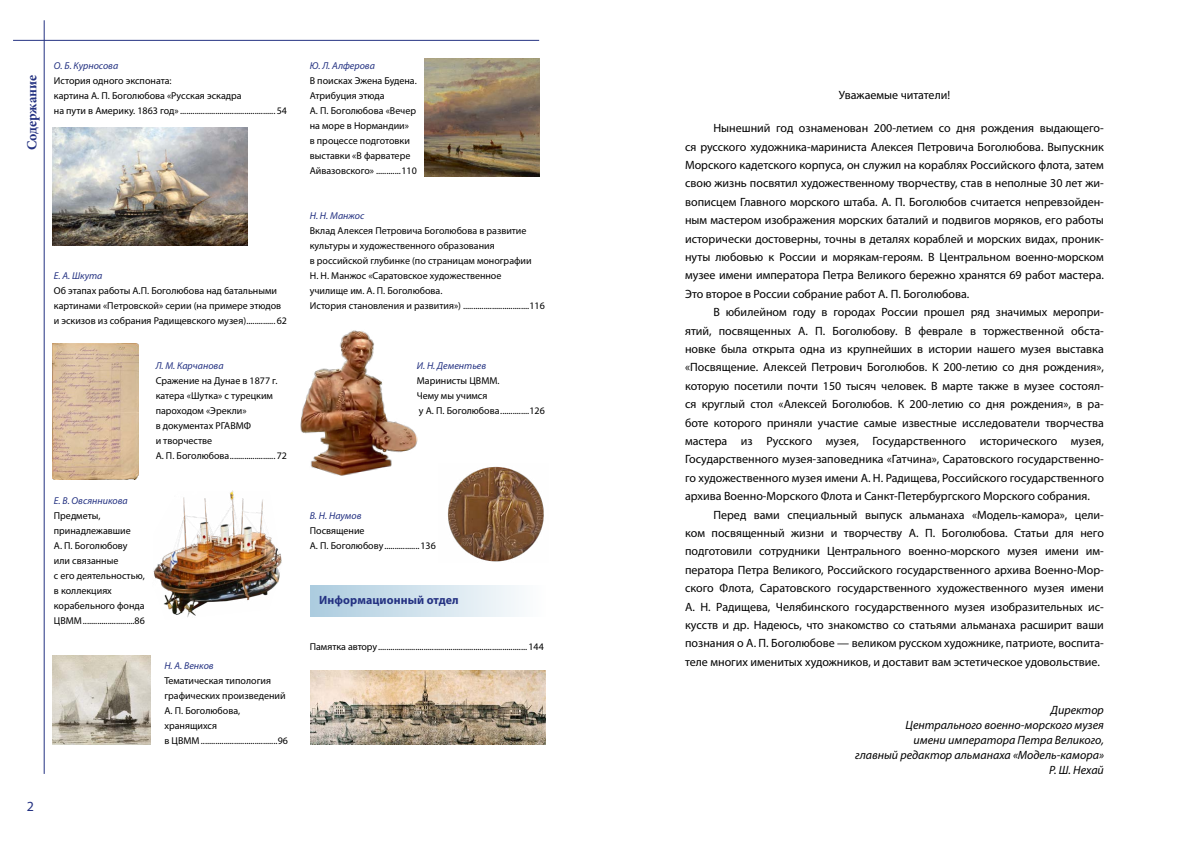
<style>
.page{position:relative;width:1191px;height:842px;background:#fff}
.page>*{position:absolute;margin:0;border:0;box-sizing:border-box;transform-origin:0 0}
.t1{font:700 14px "Minion Pro";letter-spacing:-.005em;color:#243282}
.t2{font:14px "Myriad Pro";color:#243282}
.t3{font:12px/18.4px "Myriad Pro";color:#000;text-align:justify}
.t4{font:italic 12px/15px "Myriad Pro";color:#000;text-align:right}
.t5{font:700 12px "Myriad Pro";letter-spacing:.01em;color:#243282}
.t6{font:10px/15px "Myriad Pro";color:#000}
.t7{font:italic 10px "Myriad Pro";color:#243282}
</style>
<div class="page">
<hr style="left:13px;top:40px;width:526px;height:1px;background:#243282">
<hr style="left:44px;top:20px;width:1px;height:754px;background:#243282">
<img style="left:311px;top:670px;width:235px;height:74px">
<div style="left:310px;top:585px;width:235px;height:31px;background:linear-gradient(to right,#abccdf,#fdfefe)"></div>
<img style="left:52px;top:344px;width:87px;height:135px">
<img style="left:153px;top:490px;width:129px;height:127px">
<img style="left:52px;top:656px;width:98px;height:88px">
<img style="left:424px;top:58px;width:115px;height:118px">
<img style="left:300px;top:330px;width:118px;height:146px">
<img style="left:447px;top:466px;width:97px;height:96px">
<img style="left:53px;top:127px;width:194px;height:118px">
<p class="t1" style="left:22px;top:150px;width:77px;rotate:-90deg">Содержание</p>
<p class="t7" style="left:54px;top:59px;width:66px">О. Б. Курносова</p>
<p class="t6" style="left:54px;top:73px;width:234px">История одного экспоната:<br>картина А. П. Боголюбова «Русская эскадра<br>на пути в Америку. 1863 год» ..............................................54</p>
<p class="t7" style="left:54px;top:269px;width:50px">Е. А. Шкута</p>
<p class="t6" style="left:54px;top:283px;width:234px">Об этапах работы А.П. Боголюбова над батальными картинами «Петровской» серии (на примере этюдов и эскизов из собрания Радищевского музея)..............62</p>
<p class="t7" style="left:156px;top:359px;width:69px">Л. М. Карчанова</p>
<p class="t6" style="left:156px;top:373px;width:133px">Сражение на Дунае в 1877 г. катера «Шутка» с турецким пароходом «Эрекли»<br>в документах РГАВМФ<br>и творчестве<br>А. П. Боголюбова......................72</p>
<p class="t7" style="left:54px;top:494px;width:75px">Е. В. Овсянникова</p>
<p class="t6" style="left:54px;top:508px;width:92px">Предметы, принадлежавшие<br>А. П. Боголюбову или связанные<br>с его деятельностью, в коллекциях корабельного фонда<br>ЦВММ.........................86</p>
<p class="t7" style="left:164px;top:659px;width:51px">Н. А. Венков</p>
<p class="t6" style="left:164px;top:673px;width:125px">Тематическая типология графических произведений<br>А. П. Боголюбова, хранящихся<br>в ЦВММ .....................................96</p>
<p class="t7" style="left:310px;top:59px;width:67px">Ю. Л. Алферова</p>
<p class="t6" style="left:310px;top:73px;width:109px">В поисках Эжена Будена.<br>Атрибуция этюда<br>А. П. Боголюбова «Вечер на море в Нормандии»<br>в процессе подготовки выставки «В фарватере<br>Айвазовского» ............110</p>
<p class="t7" style="left:310px;top:209px;width:56px">Н. Н. Манжос</p>
<p class="t6" style="left:310px;top:223px;width:237px">Вклад Алексея Петровича Боголюбова в развитие культуры и художественного образования<br>в российской глубинке (по страницам монографии<br>Н. Н. Манжос «Саратовское художественное<br>училище им. А. П. Боголюбова.<br>История становления и развития») ................................116</p>
<p class="t7" style="left:417px;top:359px;width:71px">И. Н. Дементьев</p>
<p class="t6" style="left:417px;top:373px;width:130px">Маринисты ЦВММ.<br>Чему мы учимся<br>у А. П. Боголюбова..............126</p>
<p class="t7" style="left:310px;top:509px;width:53px">В. Н. Наумов</p>
<p class="t6" style="left:310px;top:523px;width:127px">Посвящение<br>А. П. Боголюбову.................136</p>
<p class="t5" style="left:319px;top:592px;width:141px">Информационный отдел</p>
<p class="t6" style="left:310px;top:639px;width:235px">Памятка автору........................................................................144</p>
<p class="t2" style="left:27px;top:797px;width:9px">2</p>
<p class="t3" style="left:838px;top:85px;width:113px">Уважаемые читатели!</p>
<p class="t3" style="left:685px;top:119px;width:420px;text-indent:28px">Нынешний год ознаменован 200-летием со дня рождения выдающего&shy;ся русского художника-мариниста Алексея Петровича Боголюбова. Выпускник Морского кадетского корпуса, он служил на кораблях Российского флота, затем свою жизнь посвятил художественному творчеству, став в неполные 30 лет жи&shy;вописцем Главного морского штаба. А. П. Боголюбов считается непревзойден&shy;ным мастером изображения морских баталий и подвигов моряков, его работы исторически достоверны, точны в деталях кораблей и морских видах, проник&shy;нуты любовью к России и морякам-героям. В Центральном военно-морском музее имени императора Петра Великого бережно хранятся 69 работ мастера.<br>Это второе в России собрание работ А. П. Боголюбова.</p>
<p class="t3" style="left:685px;top:303px;width:420px;text-indent:28px">В юбилейном году в городах России прошел ряд значимых меропри&shy;ятий, посвященных А. П. Боголюбову. В феврале в торжественной обста&shy;новке была открыта одна из крупнейших в истории нашего музея выставка «Посвящение. Алексей Петрович Боголюбов. К 200-летию со дня рождения», которую посетили почти 150 тысяч человек. В марте также в музее состоял&shy;ся круглый стол «Алексей Боголюбов. К 200-летию со дня рождения», в ра&shy;боте которого приняли участие самые известные исследователи творчества мастера из Русского музея, Государственного исторического музея, Государственного музея-заповедника «Гатчина», Саратовского государственно&shy;го художественного музея имени А. Н. Радищева, Российского государственного архива Военно-Морского Флота и Санкт-Петербургского Морского собрания.</p>
<p class="t3" style="left:685px;top:505px;width:420px;text-indent:28px">Перед вами специальный выпуск альманаха «Модель-камора», цели&shy;ком посвященный жизни и творчеству А. П. Боголюбова. Статьи для него подготовили сотрудники Центрального военно-морского музея имени им&shy;ператора Петра Великого, Российского государственного архива Военно-Мор&shy;ского Флота, Саратовского государственного художественного музея имени А. Н. Радищева, Челябинского государственного музея изобразительных ис&shy;кусств и др. Надеюсь, что знакомство со статьями альманаха расширит ваши познания о А. П. Боголюбове — великом русском художнике, патриоте, воспита&shy;теле многих именитых художников, и доставит вам эстетическое удовольствие.</p>
<p class="t4" style="left:855px;top:702px;width:250px">Директор<br>Центрального военно-морского музея<br>имени императора Петра Великого,<br>главный редактор альманаха «Модель-камора»<br>Р. Ш. Нехай</p>
</div>
